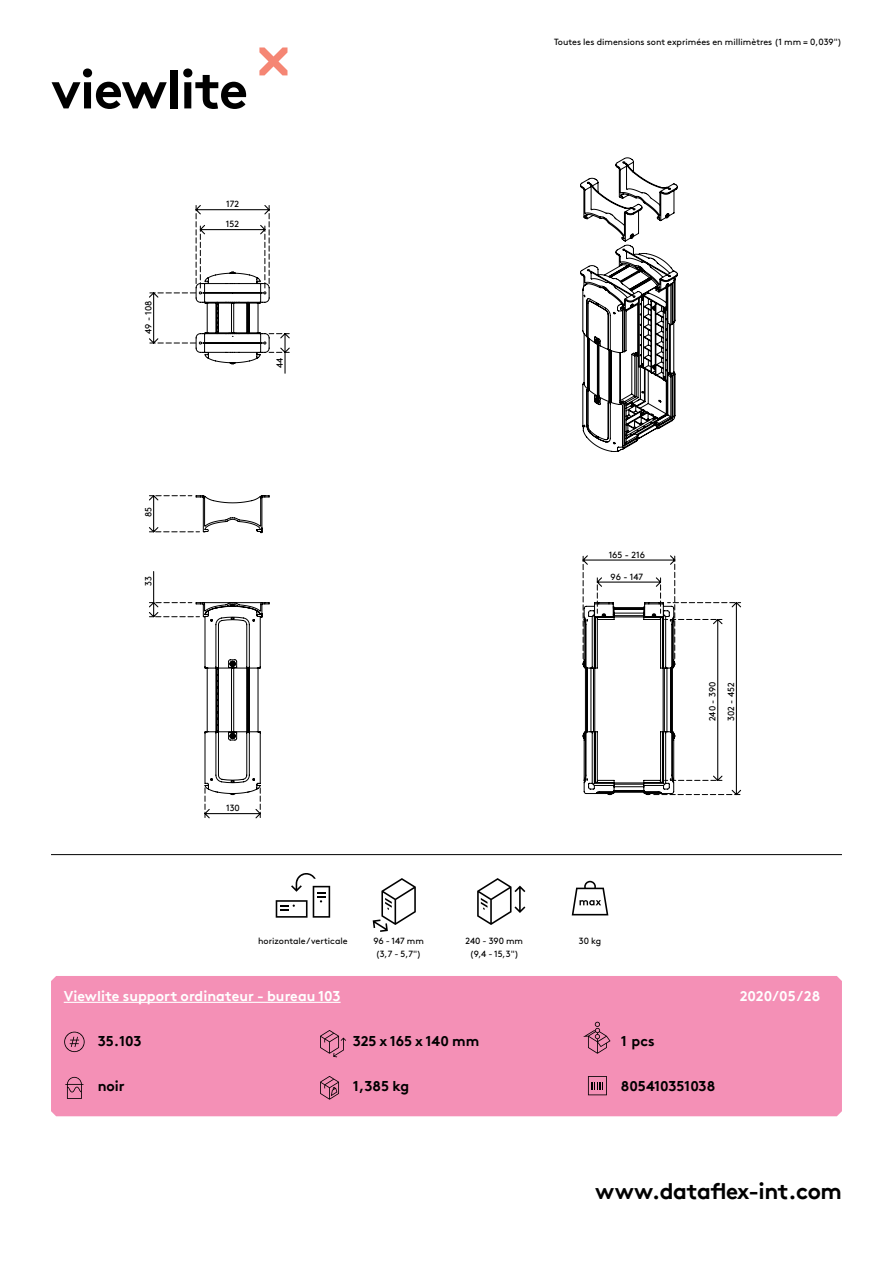
<style>
.page{position:relative;width:893px;height:1263px;background:#fff}
.page>*{position:absolute;margin:0;border:0;box-sizing:border-box;transform-origin:0 0}
.hoofdstuk{font:700 54px "Brown Pro TT";letter-spacing:-.02em;color:#000}
.t1{font:700 22.5px "Brown Pro TT";letter-spacing:-.02em;color:#000}
.specificaties{font:700 14.25px "Brown Pro TT";color:#000}
.t2{font:700 14.25px "Brown Pro TT";color:#fff}
.t3{font:9px/12.8px "Brown";color:#000}
.t4{font:9px/18.6px "Brown Pro TT Regular Alt";color:#000}
</style>
<div class="page">
<svg style="left:259px;top:47px;width:28px;height:28px"></svg>
<hr style="left:51px;top:854px;width:791px;height:1px;background:#000">
<svg style="left:276px;top:873px;width:54px;height:45px"></svg>
<svg style="left:373px;top:878px;width:43px;height:54px"></svg>
<svg style="left:477px;top:878px;width:48px;height:47px"></svg>
<svg style="left:572px;top:881px;width:36px;height:34px"></svg>
<div style="left:51px;top:976px;width:791px;height:140px;background:#f490b6"></div>
<svg style="left:149px;top:495px;width:121px;height:323px"></svg>
<svg style="left:582px;top:555px;width:160px;height:241px"></svg>
<svg style="left:149px;top:205px;width:140px;height:160px"></svg>
<svg style="left:580px;top:157px;width:98px;height:295px"></svg>
<svg style="left:64px;top:1032px;width:21px;height:20px"></svg>
<svg style="left:65px;top:1077px;width:18px;height:22px"></svg>
<svg style="left:320px;top:1030px;width:26px;height:27px"></svg>
<svg style="left:583px;top:1022px;width:27px;height:32px"></svg>
<svg style="left:320px;top:1076px;width:19px;height:24px"></svg>
<svg style="left:588px;top:1076px;width:19px;height:19px"></svg>
<hr style="left:64px;top:1002px;width:277px;height:1px;background:#fff">
<p class="hoofdstuk" style="left:51px;top:46px;width:198px">viewlite</p>
<p class="t4" style="left:138px;top:334px;width:35px;rotate:-90deg">49 - 108</p>
<p class="t4" style="left:226px;top:194px;width:14px">172</p>
<p class="t4" style="left:226px;top:214px;width:15px">152</p>
<p class="t4" style="left:270px;top:368px;width:12px;rotate:-90deg">44</p>
<p class="t3" style="left:554px;top:34px;width:289px">Toutes les dimensions sont exprimées en millimètres (1 mm = 0,039")</p>
<p class="t4" style="left:138px;top:517px;width:12px;rotate:-90deg">85</p>
<p class="t4" style="left:138px;top:586px;width:11px;rotate:-90deg">33</p>
<p class="t4" style="left:609px;top:545px;width:38px">165 - 216</p>
<p class="t4" style="left:610px;top:567px;width:34px">96 - 147</p>
<p class="t4" style="left:226px;top:798px;width:15px">130</p>
<p class="t3" style="left:258px;top:934px;width:91px">horizontale / verticale</p>
<p class="t3" style="left:373px;top:934px;width:52px">96 - 147 mm (3,7 - 5,7")</p>
<p class="t3" style="left:465px;top:934px;width:59px;text-align:center">240 - 390 mm (9,4 - 15,3")</p>
<p class="t3" style="left:579px;top:934px;width:24px">30 kg</p>
<p class="t4" style="left:702px;top:721px;width:41px;rotate:-90deg">240 - 390<br>302 - 452</p>
<h3 class="t2" style="left:64px;top:985px;width:278px">Viewlite support ordinateur - bureau 103</h3>
<h3 class="t2" style="left:740px;top:985px;width:82px">2020/05/28</h3>
<h3 class="specificaties" style="left:98px;top:1029px;width:45px">35.103</h3>
<p class="specificaties" style="left:98px;top:1074px;width:29px">noir</p>
<p class="specificaties" style="left:353px;top:1029px;width:128px">325 x 165 x 140 mm</p>
<p class="specificaties" style="left:621px;top:1029px;width:35px">1 pcs</p>
<p class="specificaties" style="left:353px;top:1074px;width:58px">1,385 kg</p>
<h3 class="specificaties" style="left:621px;top:1074px;width:96px">805410351038</h3>
<h2 class="t1" style="left:595px;top:1173px;width:248px">www.dataflex-int.com</h2>
</div>
